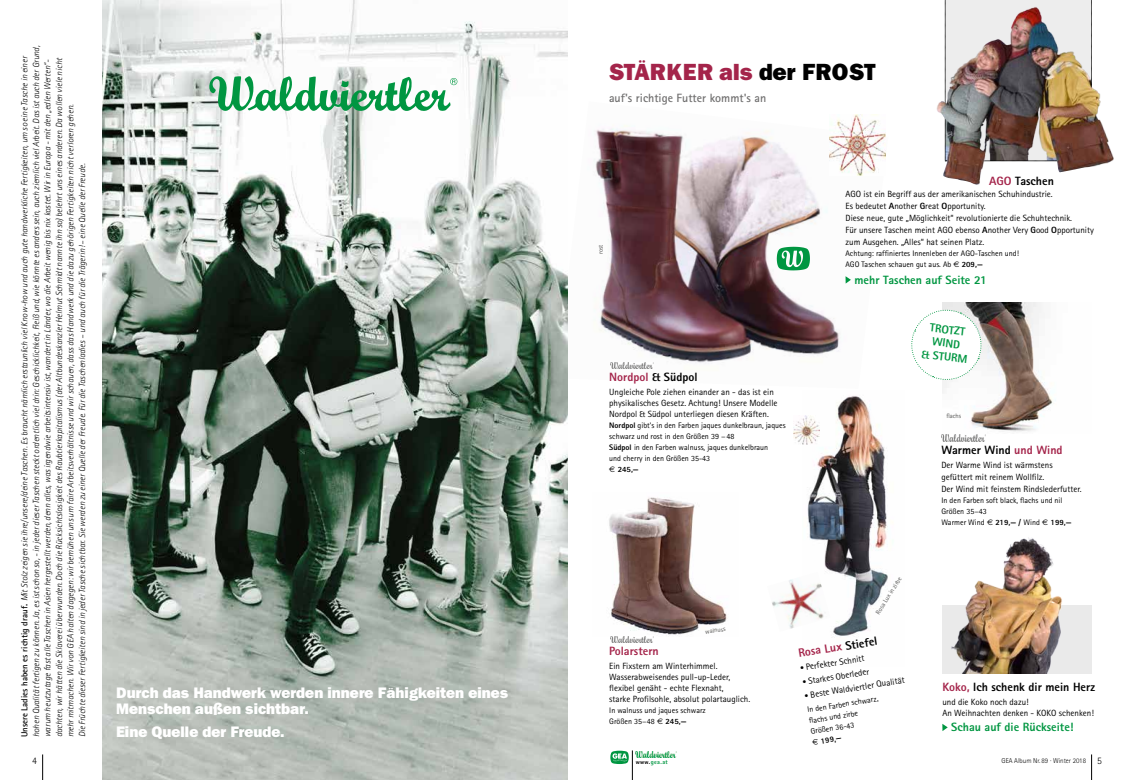
<style>
.page{position:relative;width:1134px;height:780px;background:#fff}
.page>*{position:absolute;margin:0;border:0;box-sizing:border-box;transform-origin:0 0}
.t1{font:800 23px "Franklin ITCBQ";color:#a4244a}
.t2{font:800 15px/16px "Franklin ITCBQ";color:#fff}
.t3{font:800 12px "Rotis Sans Serif";color:#000}
.t4{font:800 12px "Rotis Sans Serif";color:#009641}
.t5{font:800 12px "Rotis Sans Serif";color:#a4244a}
.t6{font:700 12px "Rotis Sans Serif";color:#706f6f}
.t7{font:800 11.6px/13.5px "Rotis Sans Serif";color:#009641;text-align:center}
.t8{font:300 10px "Rotis Sans Serif";color:#000}
.t9{font:9px/11px "Rotis Sans Serif";color:#000}
.t10{font:italic 300 8.9px/11.5px "Rotis Sans Serif";letter-spacing:-.005em;color:#000}
.t11{font:8px/11px "Rotis Sans Serif";color:#000}
.t12{font:300 7px "Rotis Sans Serif";color:#000}
.t13{font:6.5px "Rotis Sans Serif";color:#575756}
.t14{font:800 6px "Rotis Sans Serif";letter-spacing:.04em;color:#009641}
.s1{font-weight:700;font-style:normal}
.s2{color:#000}
.s3{font-weight:800}
.s4{font-family:"Euro Sans"}
.s5{color:#a4244a}
.s6{font-family:"Franklin ITCBQ";font-weight:800}
.s7{font-size:10px}
</style>
<div class="page">
<svg style="left:42px;top:754px;width:1px;height:26px"></svg>
<svg style="left:1091px;top:754px;width:1px;height:26px"></svg>
<svg style="left:610px;top:750px;width:19px;height:14px"></svg>
<hr style="left:632px;top:750px;width:1px;height:30px;background:#000">
<img style="left:567px;top:114px;width:319px;height:275px">
<img style="left:102px;top:0;width:465px;height:780px">
<svg style="left:209px;top:76px;width:248px;height:35px"></svg>
<img style="left:805px;top:396px;width:83px;height:240px">
<img style="left:793px;top:416px;width:27px;height:29px">
<img style="left:636px;top:751px;width:41px;height:6px">
<img style="left:609px;top:497px;width:119px;height:138px">
<svg style="left:777px;top:247px;width:33px;height:23px"></svg>
<img style="left:610px;top:362px;width:44px;height:7px">
<img style="left:610px;top:636px;width:44px;height:6px">
<img style="left:772px;top:572px;width:58px;height:59px">
<svg style="left:845px;top:276px;width:6px;height:7px"></svg>
<img style="left:936px;top:0;width:178px;height:185px">
<img style="left:942px;top:303px;width:114px;height:129px">
<img style="left:941px;top:435px;width:44px;height:6px">
<img style="left:942px;top:537px;width:150px;height:136px">
<svg style="left:942px;top:724px;width:6px;height:7px"></svg>
<svg style="left:911px;top:305px;width:75px;height:79px"></svg>
<img style="left:830px;top:115px;width:55px;height:60px">
<p class="t10" style="left:19px;top:737px;width:693px;rotate:-90deg"><span class="s1">Unsere Ladies haben es richtig drauf.</span> Mit Stolz zeigen sie ihre/unsere/deine Taschen. Es braucht nämlich erstaunlich viel Know-how und auch gute handwerkliche Fertigkeiten, um so eine Tasche in einer hohen Qualität fertigen zu können. Ja, es ist schon so, - in jeder dieser Taschen steckt ordentlich viel drin: Geschicklichkeit, Fleiß und, wie könnte es anders sein, auch ziemlich viel Arbeit. Das ist auch der Grund, warum heutzutage fast alle Taschen in Asien hergestellt werden, denn alles, was irgendwie arbeitsintensiv ist, wandert in Länder, wo die Arbeit wenig bis nix kostet. Wir in Europa - mit den „edlen Werten“- dachten, wir hätten die Sklaverei überwunden. Doch die Rücksichtslosigkeit des Raubtierkapitalismus (der Altbundeskanzler Helmut Schmidt nannte ihn so) belehrt uns eines anderen. Da wollen viele nicht mehr mitmachen. Wir von GEA halten dagegen: wir bemühen uns um faire Arbeitsverhältnisse und wir schauen, dass das Handwerk und die dazu gehörigen Fertigkeiten nicht verloren gehen.<br>Die Früchte dieser Fertigkeiten sind in jeder Tasche sichtbar. Sie werden zu einer Quelle der Freude. Für die Taschenladies – und auch für die Trägerin! – eine Quelle der Freude.</p>
<h2 class="t2" style="left:116px;top:684px;width:394px">Durch das Handwerk werden innere Fähigkeiten eines<br>Menschen außen sichtbar.</h2>
<h2 class="t2" style="left:116px;top:724px;width:170px">Eine Quelle der Freude.</h2>
<h1 class="t1" style="left:609px;top:59px;width:268px">STÄRKER als <span class="s2">der FROST</span></h1>
<h3 class="t6" style="left:609px;top:90px;width:159px">auf's richtige Futter kommt's an</h3>
<p class="t13" style="left:597px;top:254px;width:11px;rotate:-90deg">rost</p>
<h3 class="t5" style="left:609px;top:369px;width:90px">Nordpol <span class="s2">&amp; Südpol</span></h3>
<p class="t9" style="left:609px;top:386px;width:170px">Ungleiche Pole ziehen einander an - das ist ein physikalisches Gesetz. Achtung! Unsere Modelle<br>Nordpol &amp; Südpol unterliegen diesen Kräften.</p>
<p class="t11" style="left:609px;top:420px;width:178px"><span class="s3">Nordpol</span> gibt's in den Farben jaques dunkelbraun, jaques schwarz und rost in den Größen 39 −48<br><span class="s3">Südpol</span> in den Farben walnuss, jaques dunkelbraun<br>und cherry in den Größen 35-43<br><span class="s4">€</span> <span class="s3">245,—</span></p>
<h3 class="t3" style="left:989px;top:173px;width:66px"><span class="s5">AGO</span> Taschen</h3>
<p class="t9" style="left:845px;top:187px;width:250px;line-height:12px">AGO ist ein Begriff aus der amerikanischen Schuhindustrie.<br>Es bedeutet <span class="s3">A</span>nother <span class="s3">G</span>reat <span class="s3">O</span>pportunity.<br>Diese neue, gute „Möglichkeit“ revolutionierte die Schuhtechnik.<br>Für unsere Taschen meint AGO ebenso <span class="s3">A</span>nother Very <span class="s3">G</span>ood <span class="s3">O</span>pportunity zum Ausgehen. „Alles“ hat seinen Platz.</p>
<p class="t11" style="left:845px;top:247px;width:175px">Achtung: raffiniertes Innenleben der AGO-Taschen und!<br>AGO Taschen schauen gut aus. Ab <span class="s4">€</span> <span class="s3">209,—</span></p>
<h3 class="t4" style="left:854px;top:272px;width:134px">mehr Taschen auf Seite 21</h3>
<h3 class="t7" style="left:925px;top:320px;width:48px;rotate:6deg">TROTZT<br>WIND<br>&amp; STURM</h3>
<p class="t13" style="left:946px;top:411px;width:16px">flachs</p>
<h3 class="t3" style="left:941px;top:442px;width:123px">Warmer Wind <span class="s5">und Wind</span></h3>
<p class="t9" style="left:941px;top:459px;width:142px;line-height:12px">Der Warme Wind ist wärmstens gefüttert mit reinem Wollfilz.<br>Der Wind mit feinstem Rindslederfutter.</p>
<p class="t11" style="left:941px;top:495px;width:132px">In den Farben soft black, flachs und nil<br>Größen 35−43<br>Warmer Wind <span class="s4">€</span> <span class="s3">219,— /</span> Wind <span class="s4">€</span> <span class="s3">199,—</span></p>
<p class="t13" style="left:705px;top:628px;width:22px;rotate:-9deg">walnuss</p>
<h3 class="t5" style="left:609px;top:643px;width:51px">Polarstern</h3>
<p class="t9" style="left:609px;top:660px;width:142px">Ein Fixstern am Winterhimmel.<br>Wasserabweisendes pull-up-Leder, flexibel genäht - echte Flexnaht,<br>starke Profilsohle, absolut polartauglich.</p>
<p class="t11" style="left:609px;top:704px;width:98px">In walnuss und jaques schwarz<br>Größen 35−48 <span class="s4">€</span> <span class="s3">245,—</span></p>
<p class="t13" style="left:874px;top:611px;width:44px;rotate:-58deg">Rosa Lux in zirbe</p>
<h3 class="t5" style="left:797px;top:645px;width:81px;rotate:-9deg">Rosa Lux <span class="s2">Stiefel</span></h3>
<p class="t9" style="left:800px;top:662px;width:66px;rotate:-9deg"><span class="s6">•</span> Perfekter Schnitt</p>
<p class="t9" style="left:802px;top:676px;width:69px;rotate:-9deg"><span class="s6">•</span> Starkes Oberleder</p>
<p class="t9" style="left:804px;top:690px;width:102px;rotate:-9deg"><span class="s6">•</span> Beste Waldviertler Qualität</p>
<p class="t11" style="left:806px;top:704px;width:73px;rotate:-9deg">In den Farben schwarz, fl achs und zirbe<br>Größen 36-43<br><span class="s4">€</span> <span class="s3">199,—</span></p>
<h3 class="t3" style="left:942px;top:679px;width:154px"><span class="s5">Koko,</span> Ich schenk dir mein Herz</h3>
<p class="t9" style="left:942px;top:696px;width:153px">und die Koko noch dazu!<br>An Weihnachten denken - KOKO schenken!</p>
<h3 class="t4" style="left:951px;top:719px;width:124px">Schau auf die Rückseite!</h3>
<p class="t8" style="left:32px;top:754px;width:6px">4</p>
<p class="t14" style="left:636px;top:758px;width:33px"><span class="s2">www.</span>gea.at</p>
<p class="t12" style="left:1001px;top:756px;width:102px">GEA Album Nr. 89 · Winter 2018 <span class="s7">5</span></p>
</div>
